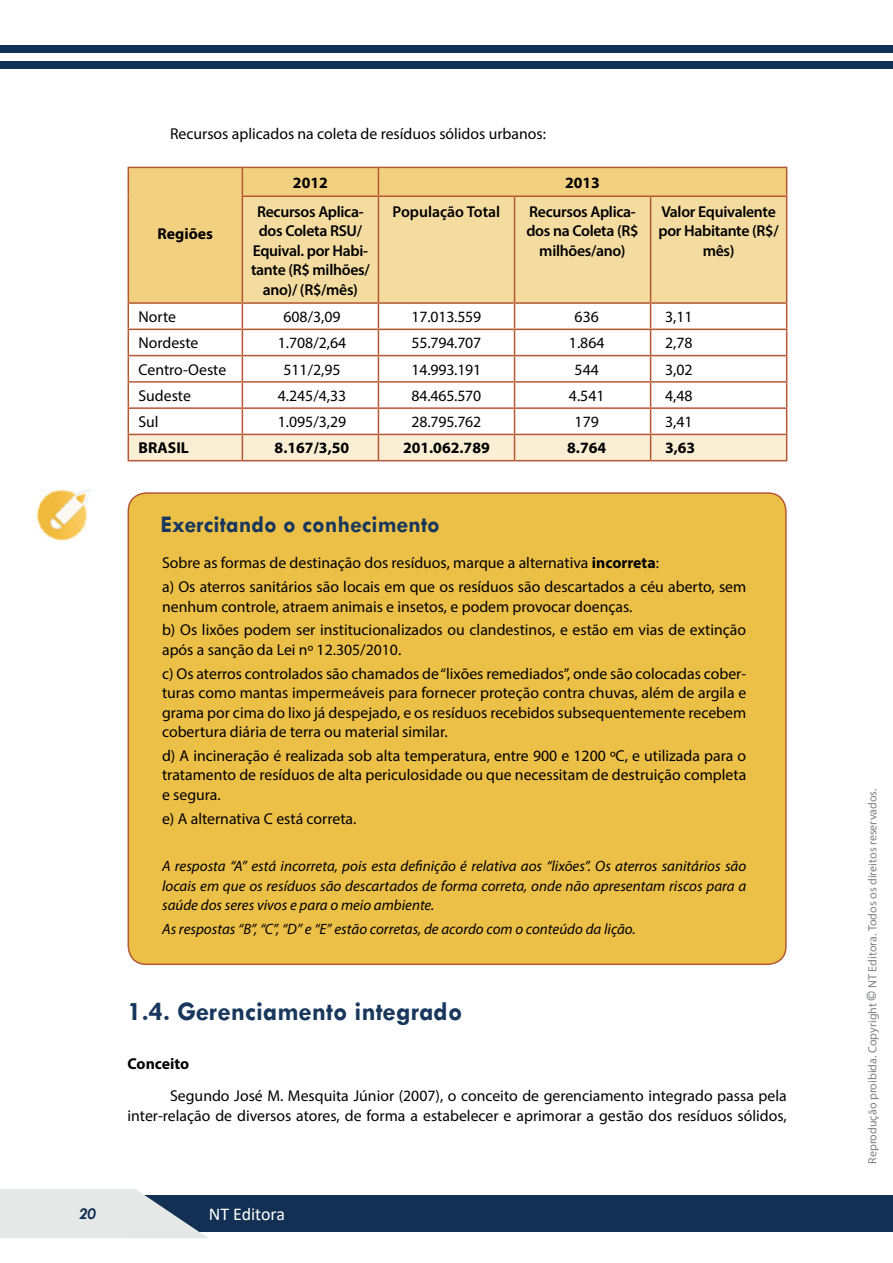
<style>
.page{position:relative;width:893px;height:1263px;background:#fff}
.page>*{position:absolute;margin:0;border:0;box-sizing:border-box;transform-origin:0 0}
.t1{font:700 27px "Tw Cen";color:#18375d}
.t2{font:700 24px "Tw Cen";color:#18375d}
.t3{font:18px "Calibri";color:#fff}
.t4{font:italic 700 16.5px "Tw Cen";color:#123053}
.t5{font:15.75px/19.5px "Myriad Pro";color:#000}
.t6{font:600 15.75px/19.5px "Myriad Pro";letter-spacing:-.02em;color:#000;text-align:center}
.t7{font:700 15.75px "Myriad Pro";color:#000}
.t8{font:600 15.75px "Myriad Pro";color:#000}
.t9{font:italic 15px/19.5px "Myriad Pro";color:#000;text-align:justify}
.t10{font:12px "Myriad Pro";color:#808285}
.s1{font-weight:700}
.s2{font-weight:700;font-size:15px}
</style>
<div class="page">
<div style="left:0;top:45px;width:893px;height:8px;background:#123053"></div>
<div style="left:0;top:61px;width:893px;height:8px;background:#123053"></div>
<div style="left:0;top:1195px;width:893px;height:37px;background:#123053"></div>
<svg style="left:0;top:1189px;width:208px;height:49px"></svg>
<div style="left:128px;top:493px;width:658px;height:471px;background:#ecc047;border-radius:18px"></div>
<div style="left:128px;top:492px;width:659px;height:473px;border:2px solid #b45733;border-radius:18px"></div>
<img style="left:36px;top:489px;width:55px;height:53px">
<div style="left:129px;top:168px;width:657px;height:134px;background:#f1d080"></div>
<div style="left:243px;top:197px;width:543px;height:105px;background:#f4dca1"></div>
<hr style="left:128px;top:167px;width:114px;height:1px;background:#b45733">
<svg style="left:128px;top:168px;width:1px;height:28px"></svg>
<hr style="left:242px;top:167px;width:136px;height:1px;background:#b45733">
<svg style="left:242px;top:168px;width:1px;height:27px"></svg>
<hr style="left:378px;top:167px;width:136px;height:1px;background:#b45733">
<svg style="left:378px;top:168px;width:1px;height:27px"></svg>
<hr style="left:514px;top:167px;width:137px;height:1px;background:#b45733">
<hr style="left:651px;top:167px;width:136px;height:1px;background:#b45733">
<svg style="left:786px;top:168px;width:1px;height:27px"></svg>
<hr style="left:128px;top:196px;width:1px;height:106px;background:#b45733">
<hr style="left:242px;top:195px;width:136px;height:2px;background:#b45733">
<hr style="left:242px;top:197px;width:1px;height:105px;background:#b45733">
<hr style="left:378px;top:195px;width:136px;height:2px;background:#b45733">
<hr style="left:378px;top:197px;width:1px;height:105px;background:#b45733">
<hr style="left:514px;top:195px;width:137px;height:2px;background:#b45733">
<hr style="left:514px;top:197px;width:1px;height:105px;background:#b45733">
<hr style="left:651px;top:195px;width:136px;height:2px;background:#b45733">
<hr style="left:650px;top:197px;width:1px;height:105px;background:#b45733">
<hr style="left:786px;top:197px;width:1px;height:105px;background:#b45733">
<hr style="left:128px;top:302px;width:114px;height:2px;background:#b45733">
<hr style="left:242px;top:302px;width:136px;height:2px;background:#b45733">
<hr style="left:378px;top:302px;width:136px;height:2px;background:#b45733">
<hr style="left:514px;top:302px;width:137px;height:2px;background:#b45733">
<hr style="left:651px;top:302px;width:136px;height:2px;background:#b45733">
<svg style="left:128px;top:304px;width:659px;height:156px"></svg>
<hr style="left:128px;top:460px;width:114px;height:1px;background:#b45733">
<hr style="left:242px;top:460px;width:136px;height:1px;background:#b45733">
<hr style="left:378px;top:460px;width:136px;height:1px;background:#b45733">
<hr style="left:514px;top:460px;width:137px;height:1px;background:#b45733">
<hr style="left:651px;top:460px;width:136px;height:1px;background:#b45733">
<p class="t5" style="left:170px;top:124px;width:377px">Recursos aplicados na coleta de resíduos sólidos urbanos:</p>
<p class="t7" style="left:158px;top:223px;width:57px">Regiões</p>
<p class="t7" style="left:293px;top:172px;width:36px">2012</p>
<p class="t7" style="left:565px;top:172px;width:36px">2013</p>
<p class="t6" style="left:251px;top:201px;width:120px">Recursos Aplica&shy;dos Coleta RSU/<br>Equival. por Habi&shy;tante (R$ milhões/ ano)/ (R$/mês)</p>
<p class="t8" style="left:393px;top:201px;width:109px">População Total</p>
<p class="t6" style="left:526px;top:201px;width:114px">Recursos Aplica&shy;dos na Coleta (R$ milhões/ano)</p>
<p class="t6" style="left:658px;top:201px;width:122px">Valor Equivalente por Habitante (R$/ mês)</p>
<p class="t5" style="left:139px;top:307px;width:39px">Norte</p>
<p class="t5" style="left:283px;top:307px;width:59px">608/3,09</p>
<p class="t5" style="left:412px;top:307px;width:71px">17.013.559</p>
<p class="t5" style="left:575px;top:307px;width:26px">636</p>
<p class="t5" style="left:665px;top:307px;width:29px">3,11</p>
<p class="t5" style="left:139px;top:333px;width:62px">Nordeste</p>
<p class="t5" style="left:278px;top:333px;width:70px">1.708/2,64</p>
<p class="t5" style="left:412px;top:333px;width:71px">55.794.707</p>
<p class="t5" style="left:569px;top:333px;width:37px">1.864</p>
<p class="t5" style="left:665px;top:333px;width:29px">2,78</p>
<p class="t5" style="left:139px;top:359px;width:89px">Centro-Oeste</p>
<p class="t5" style="left:283px;top:359px;width:59px">511/2,95</p>
<p class="t5" style="left:412px;top:359px;width:71px">14.993.191</p>
<p class="t5" style="left:575px;top:359px;width:26px">544</p>
<p class="t5" style="left:665px;top:359px;width:29px">3,02</p>
<p class="t5" style="left:139px;top:386px;width:54px">Sudeste</p>
<p class="t5" style="left:278px;top:386px;width:70px">4.245/4,33</p>
<p class="t5" style="left:412px;top:386px;width:71px">84.465.570</p>
<p class="t5" style="left:569px;top:386px;width:37px">4.541</p>
<p class="t5" style="left:665px;top:386px;width:29px">4,48</p>
<p class="t5" style="left:139px;top:412px;width:22px">Sul</p>
<p class="t5" style="left:278px;top:412px;width:70px">1.095/3,29</p>
<p class="t5" style="left:412px;top:412px;width:71px">28.795.762</p>
<p class="t5" style="left:575px;top:412px;width:26px">179</p>
<p class="t5" style="left:665px;top:412px;width:29px">3,41</p>
<p class="t7" style="left:139px;top:438px;width:52px">BRASIL</p>
<p class="t7" style="left:275px;top:438px;width:76px">8.167/3,50</p>
<p class="t7" style="left:403px;top:438px;width:88px">201.062.789</p>
<p class="t7" style="left:567px;top:438px;width:41px">8.764</p>
<p class="t7" style="left:665px;top:438px;width:32px">3,63</p>
<h2 class="t2" style="left:161px;top:510px;width:281px">Exercitando o conhecimento</h2>
<p class="t5" style="left:162px;top:551px;width:586px;line-height:23.7px">Sobre as formas de destinação dos resíduos, marque a alternativa <span class="s1">incorreta</span>:<br>a) Os aterros sanitários são locais em que os resíduos são descartados a céu aberto, sem</p>
<p class="t5" style="left:162px;top:594px;width:586px;line-height:23.7px">nenhum controle, atraem animais e insetos, e podem provocar doenças.<br>b) Os lixões podem ser institucionalizados ou clandestinos, e estão em vias de extinção</p>
<p class="t5" style="left:162px;top:637px;width:586px;line-height:23.7px">após a sanção da Lei nº 12.305/2010.<br>c) Os aterros controlados são chamados de “lixões remediados”, onde são colocadas cober-</p>
<p class="t5" style="left:162px;top:683px;width:586px;text-align:justify">turas como mantas impermeáveis para fornecer proteção contra chuvas, além de argila e grama por cima do lixo já despejado, e os resíduos recebidos subsequentemente recebem cobertura diária de terra ou material similar.</p>
<p class="t5" style="left:162px;top:745px;width:586px;text-align:justify">d) A incineração é realizada sob alta temperatura, entre 900 e 1200 ºC, e utilizada para o tratamento de resíduos de alta periculosidade ou que necessitam de destruição completa e segura.</p>
<p class="t5" style="left:162px;top:808px;width:196px">e) A alternativa C está correta.</p>
<p class="t9" style="left:162px;top:856px;width:586px">A resposta “A” está incorreta, pois esta definição é relativa aos “lixões”. Os aterros sanitários são locais em que os resíduos são descartados de forma correta, onde não apresentam riscos para a saúde dos seres vivos e para o meio ambiente.</p>
<p class="t9" style="left:162px;top:919px;width:475px">As respostas “B”, “C”, “D” e “E” estão corretas, de acordo com o conteúdo da lição.</p>
<h1 class="t1" style="left:128px;top:995px;width:336px">1.4. Gerenciamento integrado</h1>
<p class="t7" style="left:128px;top:1053px;width:63px">Conceito</p>
<p class="t5" style="left:128px;top:1086px;width:661px;text-align:right">Segundo José M. Mesquita Júnior (2007), o conceito de gerenciamento integrado passa pela inter-relação de diversos atores, de forma a estabelecer e aprimorar a gestão dos resíduos sólidos,</p>
<p class="t4" style="left:79px;top:1204px;width:19px">20</p>
<p class="t3" style="left:209px;top:1201px;width:78px">NT Editora</p>
<p class="t10" style="left:865px;top:1164px;width:377px;rotate:-90deg">Reprodução proibida. Copyright <span class="s2">©</span> NT Editora. Todos os direitos reservados.</p>
</div>
